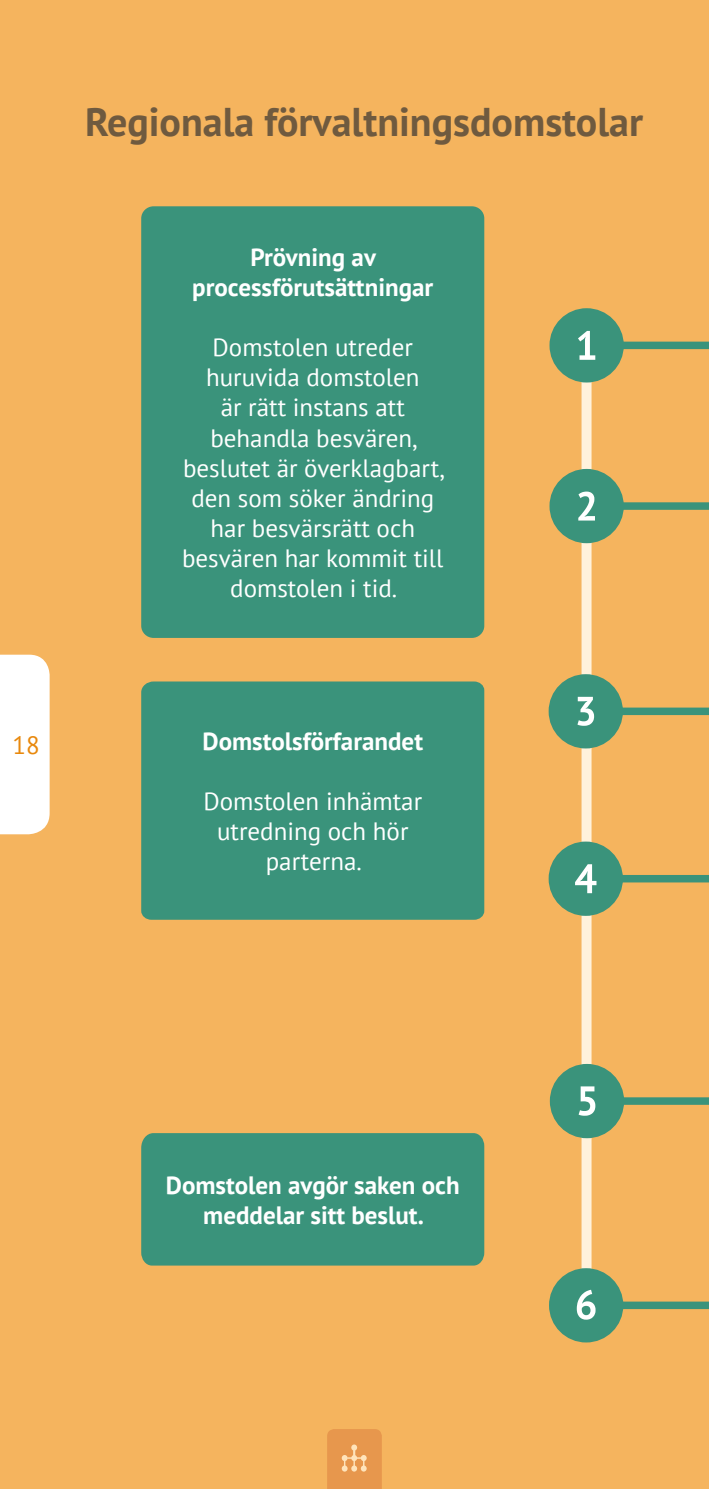
<style>
.page{position:relative;width:709px;height:1489px;background:#fff}
.page>*{position:absolute;margin:0;border:0;box-sizing:border-box;transform-origin:0 0}
.t1{font:700 40px "PT Sans";color:#6f5a3f}
.t2{font:25px/30px "PT Sans";color:#fff;text-align:center}
.t3{font:700 25px/30px "PT Sans";color:#fff;text-align:center}
.t4{font:25px/30px "PT Sans Regular 2";color:#fff;text-align:center}
.t5{font:25px "PT Sans Regular 2";color:#e8880c}
.s1{font-family:"PT Sans Regular 2"}
.s2{font-family:"PT Sans"}
</style>
<div class="page">
<div style="left:0;top:0;width:709px;height:1488px;background:#f5b45e"></div>
<div style="left:581px;top:312px;width:10px;height:970px;background:#fff2dc"></div>
<div style="left:602px;top:707px;width:107px;height:8px;background:#3a937b"></div>
<div style="left:550px;top:676px;width:71px;height:70px;background:#3a937b;border-radius:50%"></div>
<div style="left:548px;top:674px;width:75px;height:74px;border:3px solid #3a937b;border-radius:50%"></div>
<svg style="left:577px;top:696px;width:17px;height:29px"></svg>
<div style="left:602px;top:874px;width:107px;height:8px;background:#3a937b"></div>
<div style="left:550px;top:843px;width:71px;height:71px;background:#3a937b;border-radius:50%"></div>
<div style="left:548px;top:841px;width:75px;height:74px;border:3px solid #3a937b;border-radius:50%"></div>
<svg style="left:575px;top:864px;width:21px;height:29px"></svg>
<div style="left:602px;top:1097px;width:107px;height:7px;background:#3a937b"></div>
<div style="left:551px;top:1065px;width:71px;height:71px;background:#3a937b;border-radius:50%"></div>
<div style="left:550px;top:1063px;width:74px;height:75px;border:3px solid #3a937b;border-radius:50%"></div>
<svg style="left:578px;top:1086px;width:17px;height:29px"></svg>
<div style="left:602px;top:1301px;width:107px;height:7px;background:#3a937b"></div>
<div style="left:550px;top:1269px;width:71px;height:71px;background:#3a937b;border-radius:50%"></div>
<div style="left:549px;top:1268px;width:74px;height:74px;border:3px solid #3a937b;border-radius:50%"></div>
<svg style="left:577px;top:1289px;width:18px;height:30px"></svg>
<div style="left:602px;top:341px;width:107px;height:8px;background:#3a937b"></div>
<div style="left:551px;top:310px;width:71px;height:71px;background:#3a937b;border-radius:50%"></div>
<div style="left:549px;top:308px;width:75px;height:74px;border:3px solid #3a937b;border-radius:50%"></div>
<svg style="left:578px;top:331px;width:17px;height:29px"></svg>
<div style="left:609px;top:502px;width:100px;height:8px;background:#3a937b"></div>
<div style="left:551px;top:470px;width:71px;height:71px;background:#3a937b;border-radius:50%"></div>
<div style="left:549px;top:469px;width:75px;height:74px;border:3px solid #3a937b;border-radius:50%"></div>
<svg style="left:578px;top:491px;width:17px;height:29px"></svg>
<div style="left:143px;top:208px;width:339px;height:428px;background:#3a937b;border-radius:11px"></div>
<div style="left:141px;top:206px;width:343px;height:432px;border:3px solid #3a937b;border-radius:11px"></div>
<div style="left:141px;top:681px;width:344px;height:239px;background:#3a937b"></div>
<div style="left:141px;top:1133px;width:344px;height:133px;background:#3a937b"></div>
<svg style="left:327px;top:1429px;width:55px;height:59px;background:#e89c55"></svg>
<div style="left:0;top:654px;width:50px;height:180px;background:#fff"></div>
<p class="t1" style="left:85px;top:96px;width:559px">Regionala förvaltningsdomstolar</p>
<p class="t3" style="left:192px;top:242px;width:242px">Prövning av processförutsättningar</p>
<p class="t2" style="left:182px;top:332px;width:264px">Domstolen utreder huruvida domstolen<br><span class="s1">är rätt instans att </span>behandla besvären, beslutet är överklagbart, <span class="s1">den som söker ändring </span>har besvärsrätt och <span class="s1">besvären har kommit till domstolen i tid.</span></p>
<p class="t5" style="left:12px;top:729px;width:29px">18</p>
<p class="t3" style="left:202px;top:725px;width:222px">Domstolsförfarandet</p>
<p class="t4" style="left:203px;top:785px;width:220px">Domstolen inhämtar <span class="s2">utredning och hör </span>parterna.</p>
<p class="t3" style="left:166px;top:1169px;width:295px">Domstolen avgör saken och meddelar sitt beslut.</p>
</div>
